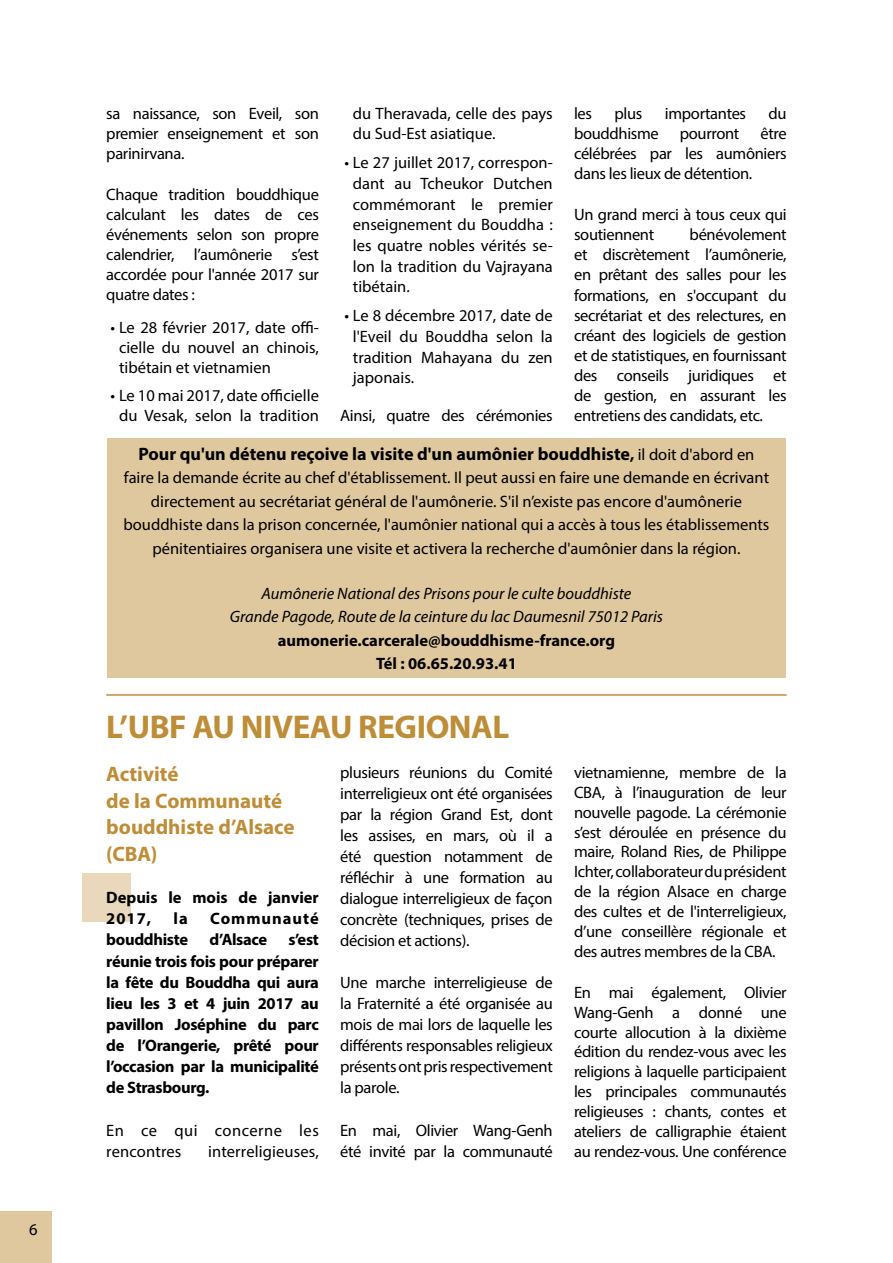
<style>
.page{position:relative;width:893px;height:1263px;background:#fff}
.page>*{position:absolute;margin:0;border:0;box-sizing:border-box;transform-origin:0 0}
.t1{font:700 33px "Myriad Pro";letter-spacing:-.015em;color:#bd8d38}
.t2{font:700 21px/26.5px "Myriad Pro";color:#bd8d38}
.t3{font:700 18px "Myriad Pro";color:#000}
.t4{font:16.5px/19.8px "Myriad Pro";letter-spacing:-.01em;color:#000;text-align:justify}
.t5{font:700 16.5px/21.1px "Myriad Pro";letter-spacing:-.01em;color:#000;text-align:center}
.t6{font:italic 16.5px/23.5px "Myriad Pro";color:#000;text-align:center}
.t7{font:16.5px/21.1px "Myriad Pro";letter-spacing:.025em;color:#000}
.t8{font:16.5px "Myriad Pro";letter-spacing:.01em;color:#000}
.t9{font:700 16.5px "Myriad Pro";letter-spacing:.06em;color:#000}
.s1{font-size:16.5px}
.s2{font-weight:400;font-size:16.5px}
</style>
<div class="page">
<div style="left:0;top:1210px;width:52px;height:53px;background:#dfc79e"></div>
<hr style="left:106px;top:694px;width:681px;height:2px;background:#bd8d38">
<div style="left:107px;top:438px;width:679px;height:239px;background:#dfc79e"></div>
<div style="left:82px;top:873px;width:49px;height:49px;background:#e9d8bb"></div>
<p class="t4" style="left:29px;top:1219px;width:10px">6</p>
<p class="t4" style="left:353px;top:103px;width:201px;line-height:20.7px">du Theravada, celle des pays du Sud-Est asiatique.</p>
<p class="t4" style="left:353px;top:152px;width:201px;line-height:20.7px;text-indent:-8px">• Le 27 juillet 2017, correspon&shy;dant au Tcheukor Dutchen commémorant le premier enseignement du Bouddha : les quatre nobles vérités se&shy;lon la tradition du Vajrayana tibétain.</p>
<p class="t4" style="left:353px;top:305px;width:201px;line-height:20.7px;text-indent:-8px">• Le 8 décembre 2017, date de l'Eveil du Bouddha selon la tradition Mahayana du zen japonais.</p>
<p class="t4" style="left:340px;top:405px;width:214px">Ainsi, quatre des cérémonies</p>
<p class="t4" style="left:106px;top:103px;width:214px">sa naissance, son Eveil, son premier enseignement et son parinirvana.</p>
<p class="t4" style="left:106px;top:184px;width:214px">Chaque tradition bouddhique calculant les dates de ces événements selon son propre calendrier, l’aumônerie s’est accordée pour l'année 2017 sur quatre dates :</p>
<p class="t4" style="left:119px;top:317px;width:201px;text-indent:-8px">• Le 28 février 2017, date offi&shy;cielle du nouvel an chinois, tibétain et vietnamien</p>
<p class="t4" style="left:111px;top:385px;width:210px;text-align:center">• Le 10 mai 2017, date officielle du Vesak, selon la tradition</p>
<p class="t4" style="left:574px;top:103px;width:20px">les</p>
<p class="t4" style="left:615px;top:103px;width:29px">plus</p>
<p class="t4" style="left:665px;top:103px;width:83px">importantes</p>
<p class="t4" style="left:769px;top:103px;width:20px">du</p>
<p class="t4" style="left:574px;top:123px;width:86px">bouddhisme</p>
<p class="t4" style="left:680px;top:123px;width:61px">pourront</p>
<p class="t4" style="left:574px;top:123px;width:214px;text-indent:186px">être célébrées par les aumôniers dans les lieux de détention.</p>
<p class="t4" style="left:574px;top:204px;width:214px">Un grand merci à tous ceux qui soutiennent</p>
<p class="t4" style="left:574px;top:224px;width:214px;text-indent:116px">bénévolement et discrètement l’aumônerie, en prêtant des salles pour les formations, en s'occupant du secrétariat et des relectures, en créant des logiciels de gestion et de statistiques, en fournissant des conseils juridiques et de gestion, en assurant les entretiens des candidats, etc.</p>
<p class="t3" style="left:139px;top:442px;width:617px">Pour qu'un détenu reçoive la visite d'un aumônier bouddhiste<span class="s1">,</span> <span class="s2">il doit d'abord en</span></p>
<p class="t4" style="left:123px;top:466px;width:647px;line-height:23.5px;text-align:center">faire la demande écrite au chef d'établissement. Il peut aussi en faire une demande en écrivant directement au secrétariat général de l'aumônerie. S'il n’existe pas encore d'aumônerie bouddhiste dans la prison concernée, l'aumônier national qui a accès à tous les établissements pénitentiaires organisera une visite et activera la recherche d'aumônier dans la région.</p>
<p class="t6" style="left:230px;top:581px;width:435px">Aumônerie National des Prisons pour le culte bouddhiste<br>Grande Pagode, Route de la ceinture du lac Daumesnil 75012 Paris</p>
<p class="t5" style="left:278px;top:628px;width:339px;line-height:23.5px">aumonerie.carcerale@bouddhisme-france.org<br>Tél : 06.65.20.93.41</p>
<h1 class="t1" style="left:106px;top:705px;width:405px">L’UBF AU NIVEAU REGIONAL</h1>
<p class="t2" style="left:106px;top:760px;width:190px">Activité<br>de la Communauté bouddhiste d’Alsace (CBA)</p>
<p class="t5" style="left:106px;top:886px;width:214px;text-align:left">Depuis le mois de janvier<br>2017,</p>
<p class="t4" style="left:340px;top:761px;width:214px;line-height:21px">plusieurs réunions du Comité interreligieux ont été organisées par la région Grand Est, dont les assises, en mars, où il a été question notamment de réfléchir à une formation au dialogue interreligieux de façon concrète (techniques, prises de décision et actions).</p>
<p class="t4" style="left:340px;top:972px;width:214px;line-height:21px">Une marche interreligieuse de la Fraternité a été organisée au mois de mai lors de laquelle les différents responsables religieux présents ont pris respectivement la parole.</p>
<p class="t4" style="left:340px;top:1119px;width:214px;line-height:21px">En mai, Olivier Wang-Genh été invité par la communauté</p>
<p class="t5" style="left:174px;top:907px;width:16px">la</p>
<p class="t9" style="left:210px;top:908px;width:110px">Communauté</p>
<p class="t5" style="left:106px;top:929px;width:83px">bouddhiste</p>
<p class="t5" style="left:210px;top:929px;width:59px">d’Alsace</p>
<p class="t5" style="left:106px;top:929px;width:214px;text-align:justify;text-indent:182px">s’est réunie trois fois pour préparer la fête du Bouddha qui aura lieu les 3 et 4 juin 2017 au pavillon Joséphine du parc de l’Orangerie, prêté pour l’occasion par la municipalité de Strasbourg.</p>
<p class="t7" style="left:106px;top:1119px;width:214px">En ce qui concerne les rencontres</p>
<p class="t8" style="left:208px;top:1141px;width:112px">interreligieuses,</p>
<p class="t4" style="left:574px;top:762px;width:214px">vietnamienne, membre de la CBA, à l’inauguration de leur nouvelle pagode. La cérémonie s’est déroulée en présence du maire, Roland Ries, de Philippe Ichter, collaborateur du président de la région Alsace en charge des cultes et de l'interreligieux, d’une conseillère régionale et des autres membres de la CBA.</p>
<p class="t4" style="left:574px;top:982px;width:214px">En mai également, Olivier Wang-Genh a donné une courte allocution à la dixième édition du rendez-vous avec les religions à laquelle participaient les principales communautés religieuses : chants, contes et ateliers de calligraphie étaient au rendez-vous. Une conférence</p>
</div>
